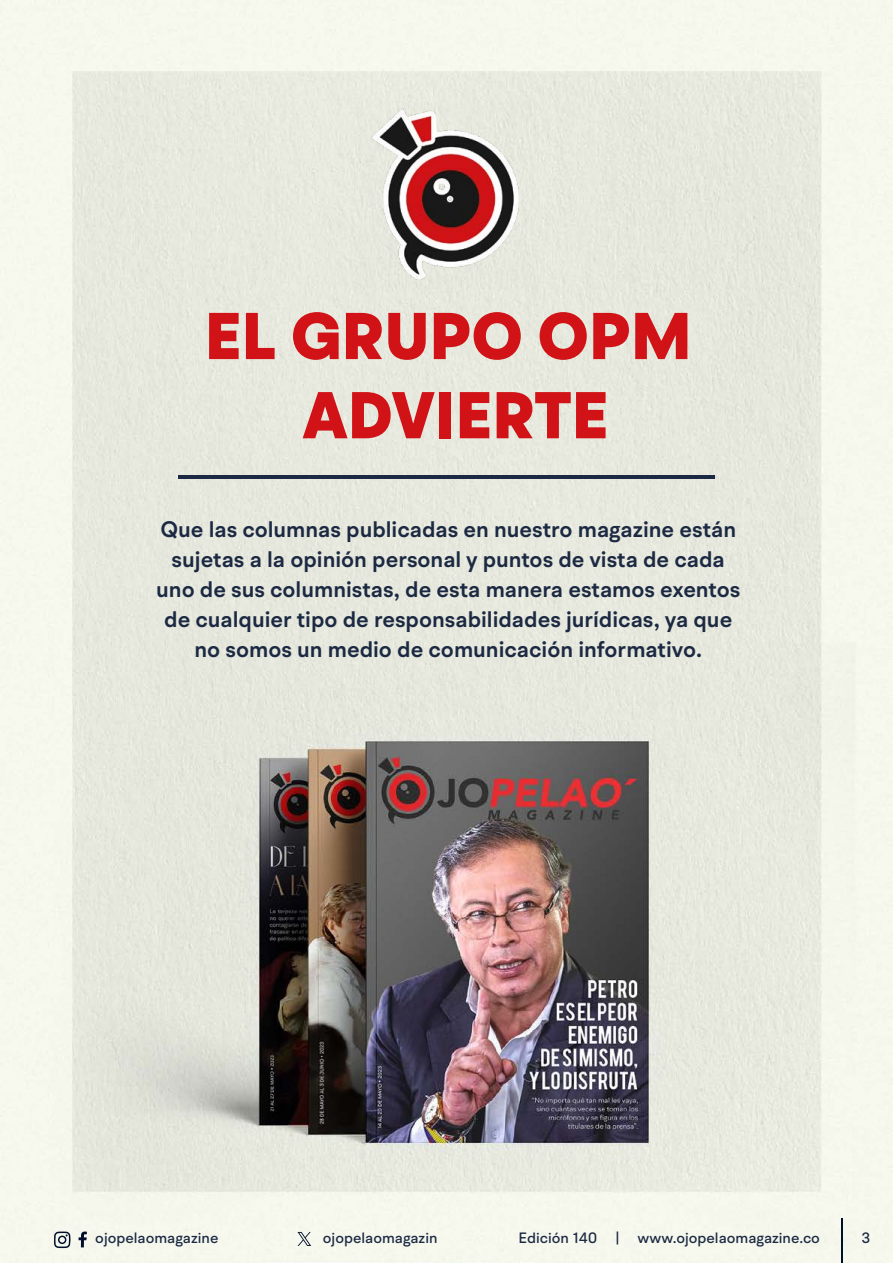
<style>
.page{position:relative;width:893px;height:1263px;background:#fff}
.page>*{position:absolute;margin:0;border:0;box-sizing:border-box;transform-origin:0 0}
.t1{font:900 66px/79.2px "BR Hendrix";color:#d11217;text-align:center}
.t2{font:600 22.5px/30px "BR Hendrix";color:#1c2942;text-align:center}
.t3{font:500 15px "BR Hendrix";color:#1b2943}
</style>
<div class="page">
<img style="left:0;top:0;width:893px;height:1263px">
<svg style="left:79px;top:1231px;width:8px;height:16px"></svg>
<svg style="left:54px;top:1231px;width:17px;height:17px"></svg>
<hr style="left:841px;top:1219px;width:1px;height:44px;background:#000f2b">
<img style="left:354px;top:102px;width:185px;height:186px">
<hr style="left:178px;top:476px;width:537px;height:3px;background:#1b2943">
<svg style="left:297px;top:1232px;width:14px;height:14px"></svg>
<h1 class="t1" style="left:205px;top:298px;width:488px">EL GRUPO OPM<br>ADVIERTE</h1>
<p class="t2" style="left:156px;top:515px;width:585px">Que las columnas publicadas en nuestro magazine están sujetas a la opinión personal y puntos de vista de cada uno de sus columnistas, de esta manera estamos exentos de cualquier tipo de responsabilidades jurídicas, ya que no somos un medio de comunicación informativo.</p>
<p class="t3" style="left:95px;top:1229px;width:125px">ojopelaomagazine</p>
<p class="t3" style="left:323px;top:1229px;width:116px">ojopelaomagazin</p>
<p class="t3" style="left:518px;top:1229px;width:303px">Edición 140 | www.ojopelaomagazine.co</p>
<p class="t3" style="left:861px;top:1229px;width:10px">3</p>
</div>
